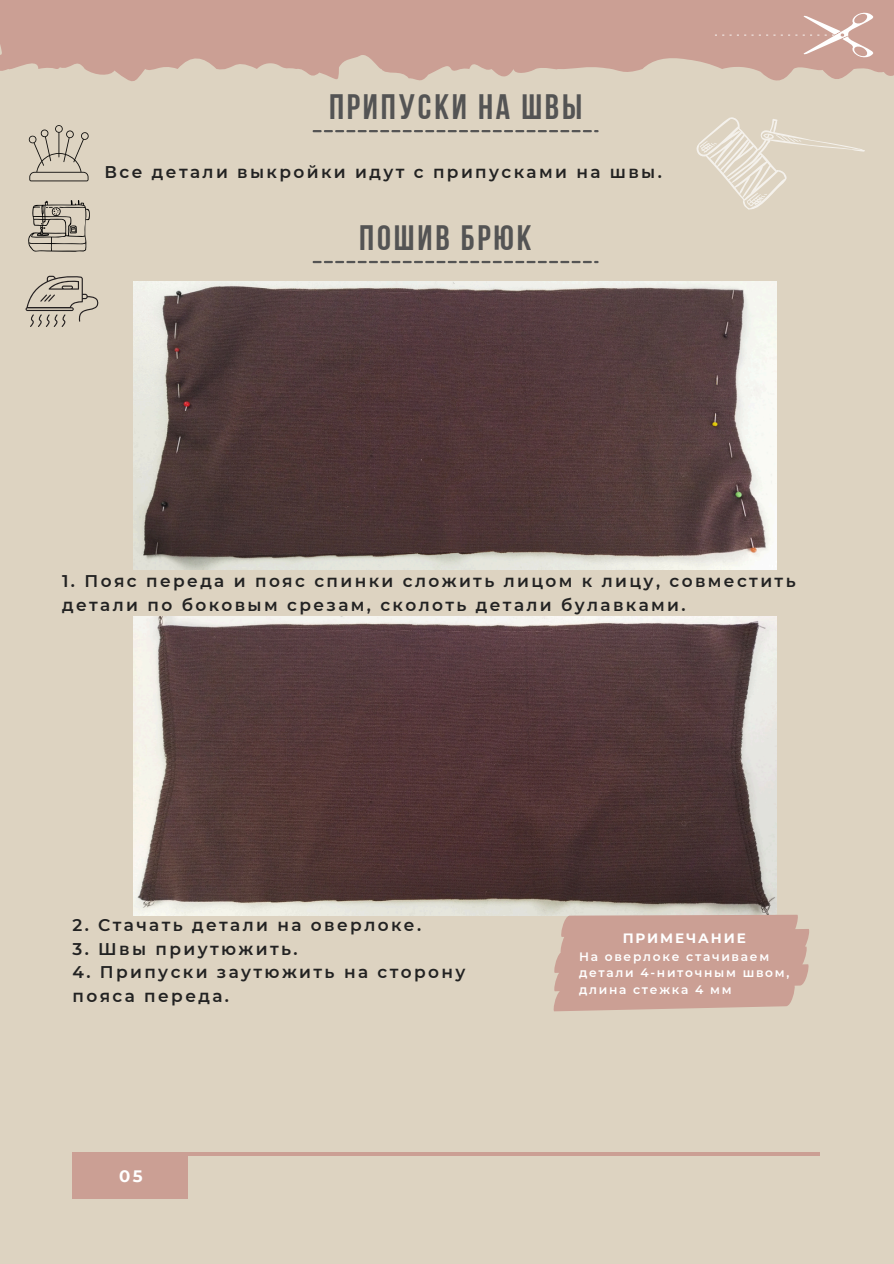
<style>
.page{position:relative;width:894px;height:1264px;background:#fff}
.page>*{position:absolute;margin:0;border:0;box-sizing:border-box;transform-origin:0 0}
.t1{font:35.25px "Bebas Neue Cyrillic";letter-spacing:.08em;color:#545454}
.t2{font:600 16.95px/23.7px "Montserrat";letter-spacing:.14em;color:#222}
.t3{font:700 16.5px "Montserrat";color:#fff}
.t4{font:700 13.5px "Montserrat";letter-spacing:.14em;color:#fff}
.t5{font:600 12.15px/16.8px "Montserrat";letter-spacing:.14em;color:#fff}
</style>
<div class="page">
<div style="left:0;top:0;width:893px;height:1263px;background:#ddd3c1"></div>
<div style="left:72px;top:1152px;width:115px;height:46px;background:#cb9f94"></div>
<hr style="left:72px;top:1152px;width:747px;height:3px;background:#cb9f94">
<svg style="left:0;top:0;width:893px;height:81px;fill:#cb9f94"></svg>
<svg style="left:744px;top:12px;width:131px;height:46px;background:#d0a99f"></svg>
<svg style="left:722px;top:35px;width:16px;height:1px"></svg>
<svg style="left:312px;top:130px;width:286px;height:2px"></svg>
<svg style="left:28px;top:125px;width:61px;height:56px"></svg>
<svg style="left:28px;top:200px;width:62px;height:52px"></svg>
<svg style="left:26px;top:275px;width:73px;height:52px"></svg>
<svg style="left:696px;top:117px;width:169px;height:93px"></svg>
<svg style="left:312px;top:261px;width:286px;height:2px"></svg>
<img style="left:134px;top:281px;width:642px;height:288px">
<img style="left:134px;top:617px;width:642px;height:298px">
<svg style="left:553px;top:914px;width:256px;height:97px;background:#cca398"></svg>
<p class="t1" style="left:329px;top:92px;width:254px">припуски на швы</p>
<p class="t2" style="left:105px;top:160px;width:558px">Все детали выкройки идут с припусками на швы.</p>
<p class="t1" style="left:359px;top:223px;width:174px">пошив брюк</p>
<h1 class="t2" style="left:62px;top:569px;width:734px">1. Пояс переда и пояс спинки сложить лицом к лицу, совместить детали по боковым срезам, сколоть детали булавками.</h1>
<p class="t2" style="left:72px;top:913px;width:350px">2. Стачать детали на оверлоке.</p>
<p class="t2" style="left:72px;top:936px;width:226px">3. Швы приутюжить.</p>
<p class="t2" style="left:72px;top:960px;width:394px">4. Припуски заутюжить на сторону пояса переда.</p>
<p class="t3" style="left:119px;top:1166px;width:25px">05</p>
<p class="t4" style="left:622px;top:929px;width:125px">ПРИМЕЧАНИЕ</p>
<h2 class="t5" style="left:579px;top:947px;width:212px">На оверлоке стачиваем детали 4-ниточным швом,</h2>
<h1 class="t5" style="left:579px;top:981px;width:154px">длина стежка 4 мм</h1>
</div>
